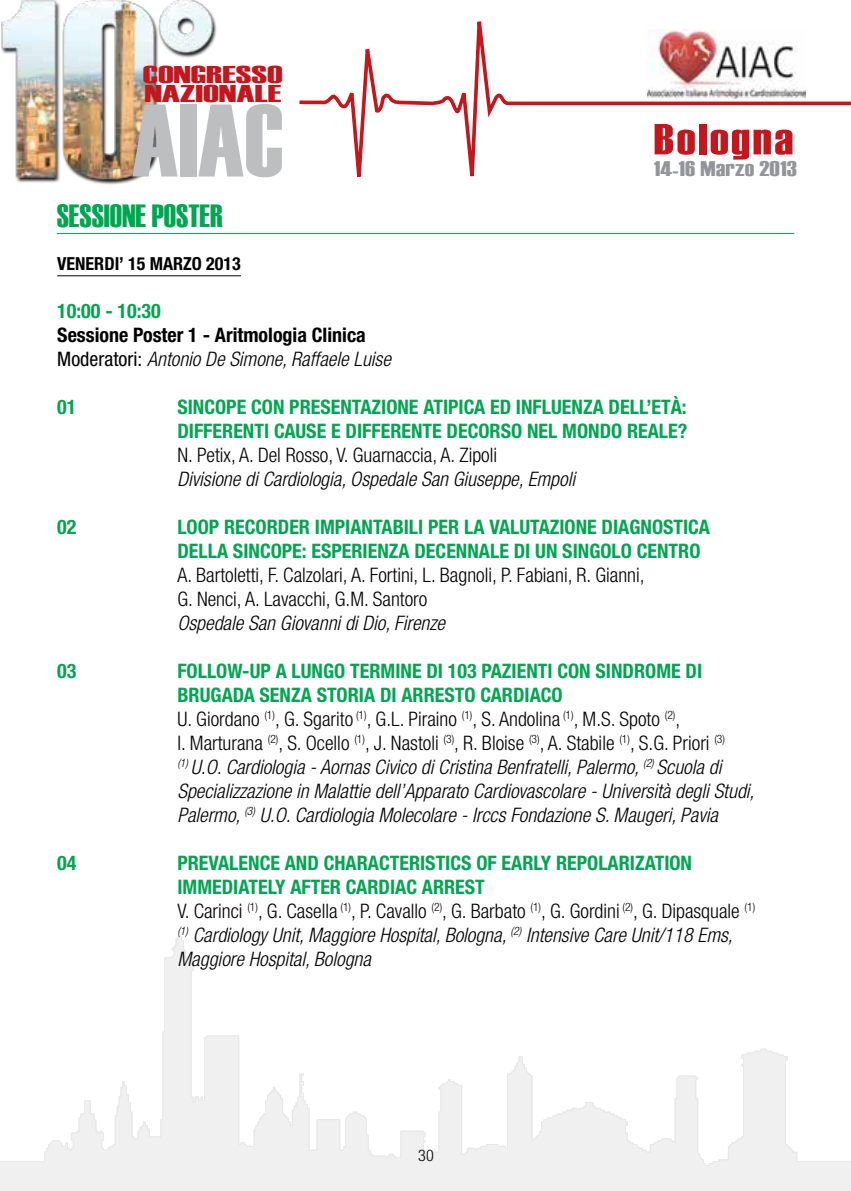
<style>
.page{position:relative;width:851px;height:1191px;background:#fff}
.page>*{position:absolute;margin:0;border:0;box-sizing:border-box;transform-origin:0 0}
.t1{font:102.8px "Haettenschweiler";color:#bcbec0}
.t2{font:43.4px "Haettenschweiler";letter-spacing:.05em;color:#c4161c;scale:1.22 1}
.t3{font:32px "Haettenschweiler";color:#00a651}
.t4{font:24.2px/19.4px "Haettenschweiler";color:#c4161c;scale:1.69 1}
.t5{font:21.2px "Haettenschweiler";letter-spacing:.01em;color:#939598;scale:1.25 1}
.t6{font:italic 300 condensed 20px/24px "Helvetica Neue";color:#000}
.t7{font:700 condensed 20px/24px "Helvetica Neue";color:#00a651}
.t8{font:300 condensed 20px/24px "Helvetica Neue";color:#000}
.t9{font:700 condensed 20px/24px "Helvetica Neue";color:#000}
.t10{font:700 condensed 18px "Helvetica Neue";color:#000}
.t11{font:300 condensed 16px "Helvetica Neue";color:#000}
.s1{font-weight:400}
.s2{font-weight:300;font-style:italic}
.s3{font-weight:700;font-style:normal;color:#00a651}
.s4{font-style:normal}
</style>
<div class="page">
<img style="left:1px;top:0;width:216px;height:185px">
<svg style="left:299px;top:21px;width:551px;height:156px"></svg>
<img style="left:0;top:936px;width:850px;height:255px">
<hr style="left:57px;top:275px;width:184px;height:1px;background:#000">
<hr style="left:57px;top:233px;width:737px;height:1px;background:#00a651">
<p class="t4" style="left:143px;top:64px;width:84px">CONGRESSO<br>NAZIONALE</p>
<h1 class="t1" style="left:132px;top:82px;width:153px">AIAC</h1>
<h3 class="t3" style="left:57px;top:198px;width:168px">SESSIONE POSTER</h3>
<h2 class="t2" style="left:653px;top:114px;width:116px">Bologna</h2>
<p class="t5" style="left:653px;top:157px;width:116px">14-16 Marzo 2013</p>
<p class="t10" style="left:57px;top:252px;width:185px">VENERDI’ 15 MARZO 2013</p>
<p class="t7" style="left:57px;top:298px;width:105px">10:00 - 10:30</p>
<p class="t9" style="left:57px;top:322px;width:335px">Sessione Poster 1 - Aritmologia Clinica<br><span class="s1">Moderatori:</span> <span class="s2">Antonio De Simone, Raffaele Luise</span></p>
<p class="t7" style="left:57px;top:394px;width:21px">01</p>
<p class="t7" style="left:177px;top:394px;width:511px">SINCOPE CON PRESENTAZIONE ATIPICA ED INFLUENZA DELL’ETÀ:<br>DIFFERENTI CAUSE E DIFFERENTE DECORSO NEL MONDO REALE?</p>
<p class="t8" style="left:177px;top:442px;width:321px">N. Petix, A. Del Rosso, V. Guarnaccia, A. Zipoli</p>
<p class="t6" style="left:177px;top:466px;width:399px">Divisione di Cardiologia, Ospedale San Giuseppe, Empoli</p>
<p class="t7" style="left:57px;top:514px;width:21px">02</p>
<p class="t7" style="left:177px;top:514px;width:534px">LOOP RECORDER IMPIANTABILI PER LA VALUTAZIONE DIAGNOSTICA<br>DELLA SINCOPE: ESPERIENZA DECENNALE DI UN SINGOLO CENTRO</p>
<p class="t8" style="left:177px;top:562px;width:468px">A. Bartoletti, F. Calzolari, A. Fortini, L. Bagnoli, P. Fabiani, R. Gianni,<br>G. Nenci, A. Lavacchi, G.M. Santoro</p>
<p class="t6" style="left:177px;top:610px;width:269px">Ospedale San Giovanni di Dio, Firenze</p>
<p class="t7" style="left:57px;top:658px;width:21px">03</p>
<p class="t6" style="left:177px;top:658px;width:578px"><span class="s3">FOLLOW-UP A LUNGO TERMINE DI 103 PAZIENTI CON SINDROME DI BRUGADA SENZA STORIA DI ARRESTO CARDIACO<br></span><span class="s4">U. Giordano</span> <sup>(1)</sup><span class="s4">, G. Sgarito</span> <sup>(1)</sup><span class="s4">, G.L. Piraino</span> <sup>(1)</sup><span class="s4">, S. Andolina</span> <sup>(1)</sup><span class="s4">, M.S. Spoto</span> <sup>(2)</sup><span class="s4">,<br>I. Marturana</span> <sup>(2)</sup><span class="s4">, S. Ocello</span> <sup>(1)</sup><span class="s4">, J. Nastoli</span> <sup>(3)</sup><span class="s4">, R. Bloise</span> <sup>(3)</sup><span class="s4">, A. Stabile</span> <sup>(1)</sup><span class="s4">, S.G. Priori</span> <sup>(3)<br></sup><sup>(1)</sup> U.O. Cardiologia - Aornas Civico di Cristina Benfratelli, Palermo, <sup>(2)</sup> Scuola di Specializzazione in Malattie dell’Apparato Cardiovascolare - Università degli Studi, Palermo, <sup>(3)</sup> U.O. Cardiologia Molecolare - Irccs Fondazione S. Maugeri, Pavia</p>
<p class="t7" style="left:57px;top:850px;width:21px">04</p>
<p class="t6" style="left:177px;top:850px;width:579px"><span class="s3">PREVALENCE AND CHARACTERISTICS OF EARLY REPOLARIZATION IMMEDIATELY AFTER CARDIAC ARREST<br></span><span class="s4">V. Carinci</span> <sup>(1)</sup><span class="s4">, G. Casella</span> <sup>(1)</sup><span class="s4">, P. Cavallo</span> <sup>(2)</sup><span class="s4">, G. Barbato</span> <sup>(1)</sup><span class="s4">, G. Gordini</span> <sup>(2)</sup><span class="s4">, G. Dipasquale</span> <sup>(1) </sup><sup>(1)</sup> Cardiology Unit, Maggiore Hospital, Bologna, <sup>(2)</sup> Intensive Care Unit/118 Ems, Maggiore Hospital, Bologna</p>
<p class="t11" style="left:418px;top:1146px;width:17px">30</p>
</div>
